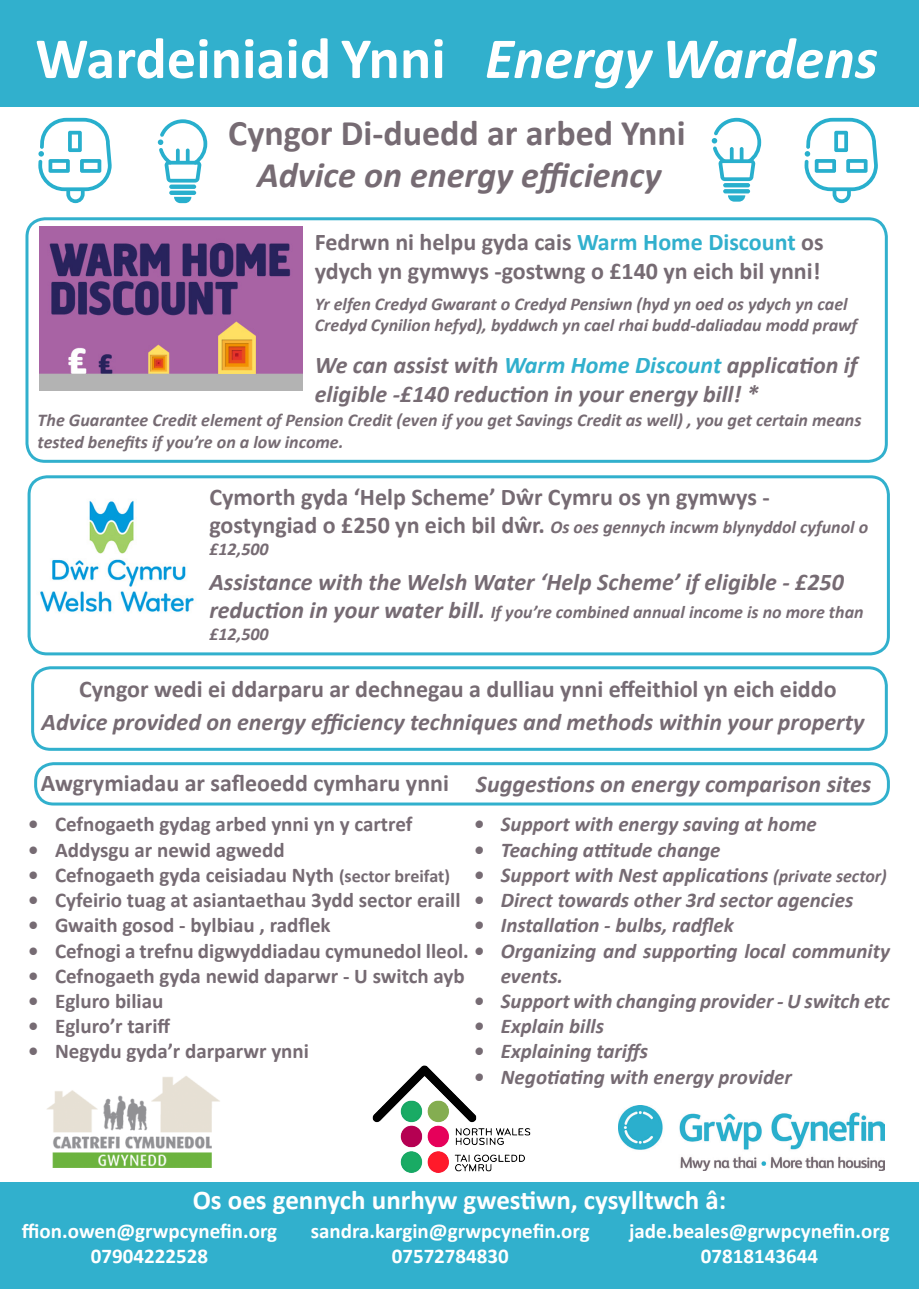
<style>
.page{position:relative;width:919px;height:1289px;background:#fff}
.page>*{position:absolute;margin:0;border:0;box-sizing:border-box;transform-origin:0 0}
.t1{font:700 58.5px "Calibri";color:#fff}
.t2{font:700 36px "Calibri";color:#766b73}
.t3{font:italic 700 36px "Calibri";color:#766b73}
.t4{font:700 27px "Calibri";color:#fff}
.t5{font:italic 700 24px/28.8px "Calibri";color:#766b73}
.t6{font:700 24px/28.8px "Calibri";color:#766b73}
.t7{font:700 21px "Calibri";color:#766b73}
.t8{font:italic 700 21px "Calibri";color:#766b73}
.t9{font:700 21px "Calibri";color:#fff}
.t10{font:italic 700 18px/21.6px "Calibri";color:#766b73}
.s1{font-style:italic}
.s2{color:#31b0cd}
.s3{font-style:normal;font-size:24px}
.s4{font-size:24px}
.s5{font-size:18px}
</style>
<div class="page">
<div style="left:0;top:1182px;width:918px;height:106px;background:#31b0cd"></div>
<div style="left:0;top:0;width:918px;height:106px;background:#31b0cd"></div>
<img style="left:618px;top:1105px;width:266px;height:65px">
<img style="left:47px;top:1076px;width:173px;height:92px">
<img style="left:372px;top:1065px;width:159px;height:107px">
<div style="left:25px;top:217px;width:862px;height:246px;border:3px solid #31b0cd;border-radius:18px"></div>
<img style="left:40px;top:227px;width:262px;height:163px">
<div style="left:31px;top:666px;width:856px;height:84px;border:3px solid #31b0cd;border-radius:18px"></div>
<div style="left:34px;top:762px;width:855px;height:43px;border:3px solid #31b0cd;border-radius:18px"></div>
<svg style="left:804px;top:118px;width:73px;height:85px"></svg>
<svg style="left:711px;top:118px;width:50px;height:63px"></svg>
<svg style="left:739px;top:147px;width:4px;height:15px"></svg>
<svg style="left:729px;top:147px;width:4px;height:15px"></svg>
<hr style="left:723px;top:183px;width:27px;height:4px;background:#28afcd;border-radius:2px">
<svg style="left:723px;top:189px;width:27px;height:4px"></svg>
<svg style="left:728px;top:195px;width:17px;height:7px"></svg>
<svg style="left:38px;top:118px;width:74px;height:85px"></svg>
<svg style="left:158px;top:119px;width:49px;height:63px"></svg>
<hr style="left:186px;top:148px;width:3px;height:16px;background:#28afcd;border-radius:2px">
<svg style="left:176px;top:148px;width:4px;height:16px"></svg>
<div style="left:169px;top:184px;width:27px;height:5px;background:#28afcd;border-radius:2px"></div>
<hr style="left:169px;top:191px;width:27px;height:4px;background:#28afcd;border-radius:2px">
<svg style="left:174px;top:197px;width:17px;height:6px"></svg>
<img style="left:40px;top:500px;width:154px;height:112px">
<div style="left:28px;top:475px;width:861px;height:180px;border:3px solid #31b0cd;border-radius:18px"></div>
<p class="t1" style="left:35px;top:21px;width:843px">Wardeiniaid Ynni <span class="s1">Energy Wardens</span></p>
<p class="t2" style="left:228px;top:110px;width:459px">Cyngor Di-duedd ar arbed Ynni</p>
<p class="t3" style="left:257px;top:152px;width:406px">Advice on energy efficiency</p>
<p class="t6" style="left:315px;top:228px;width:510px">Fedrwn ni helpu gyda cais <span class="s2">Warm Home Discount</span> os ydych yn gymwys -gostwng o £140 yn eich bil ynni!</p>
<p class="t10" style="left:315px;top:293px;width:544px">Yr elfen Credyd Gwarant o Credyd Pensiwn (hyd yn oed os ydych yn cael<br>Credyd Cynilion hefyd), byddwch yn cael rhai budd-daliadau modd prawf</p>
<p class="t5" style="left:315px;top:351px;width:544px">We can assist with <span class="s2">Warm Home Discount</span> application if eligible -£140 reduction in your energy bill! *</p>
<p class="t10" style="left:38px;top:409px;width:825px">The Guarantee Credit element of Pension Credit (even if you get Savings Credit as well) , you get certain means tested benefits if you’re on a low income.</p>
<p class="t6" style="left:209px;top:482px;width:562px">Cymorth gyda ‘Help Scheme’ Dŵr Cymru os yn gymwys -</p>
<p class="t10" style="left:209px;top:516px;width:660px"><span class="s3">gostyngiad o £250 yn eich bil dŵr.</span> Os oes gennych incwm blynyddol cyfunol o £12,500</p>
<p class="t5" style="left:209px;top:567px;width:636px">Assistance with the Welsh Water ‘Help Scheme’ if eligible - £250</p>
<p class="t10" style="left:209px;top:601px;width:655px"><span class="s4">reduction in your water bill.</span> If you’re combined annual income is no more than £12,500</p>
<p class="t6" style="left:79px;top:674px;width:759px">Cyngor wedi ei ddarparu ar dechnegau a dulliau ynni effeithiol yn eich eiddo</p>
<p class="t5" style="left:42px;top:707px;width:824px">Advice provided on energy efficiency techniques and methods within your property</p>
<p class="t6" style="left:41px;top:769px;width:410px">Awgrymiadau ar safleoedd cymharu ynni</p>
<p class="t5" style="left:476px;top:770px;width:397px">Suggestions on energy comparison sites</p>
<p class="t7" style="left:28px;top:811px;width:386px">• Cefnogaeth gydag arbed ynni yn y cartref</p>
<p class="t7" style="left:28px;top:836px;width:258px">• Addysgu ar newid agwedd</p>
<p class="t7" style="left:28px;top:861px;width:423px">• Cefnogaeth gyda ceisiadau Nyth <span class="s5">(sector breifat)</span></p>
<p class="t7" style="left:28px;top:886px;width:434px">• Cyfeirio tuag at asiantaethau 3ydd sector eraill</p>
<p class="t7" style="left:28px;top:911px;width:304px">• Gwaith gosod - bylbiau , radflek</p>
<p class="t7" style="left:28px;top:937px;width:863px">• Cefnogi a trefnu digwyddiadau cymunedol lleol. <span class="s1">• Organizing and supporting local community</span></p>
<p class="t7" style="left:28px;top:962px;width:438px">• Cefnogaeth gyda newid daparwr - U switch ayb</p>
<p class="t7" style="left:28px;top:987px;width:137px">• Egluro biliau</p>
<p class="t7" style="left:28px;top:1012px;width:144px">• Egluro’r tariff</p>
<p class="t7" style="left:28px;top:1037px;width:282px">• Negydu gyda’r darparwr ynni</p>
<p class="t8" style="left:474px;top:811px;width:344px">• Support with energy saving at home</p>
<p class="t8" style="left:474px;top:836px;width:248px">• Teaching attitude change</p>
<p class="t8" style="left:474px;top:861px;width:414px">• Support with Nest applications <span class="s5">(private sector)</span></p>
<p class="t8" style="left:474px;top:886px;width:381px">• Direct towards other 3rd sector agencies</p>
<p class="t8" style="left:474px;top:912px;width:261px">• Installation - bulbs, radflek</p>
<p class="t8" style="left:501px;top:962px;width:64px">events.</p>
<p class="t8" style="left:474px;top:987px;width:417px">• Support with changing provider - U switch etc</p>
<p class="t8" style="left:474px;top:1012px;width:132px">• Explain bills</p>
<p class="t8" style="left:474px;top:1038px;width:176px">• Explaining tariffs</p>
<p class="t8" style="left:474px;top:1063px;width:319px">• Negotiating with energy provider</p>
<p class="t4" style="left:193px;top:1182px;width:535px">Os oes gennych unrhyw gwestiwn, cysylltwch â:</p>
<p class="t9" style="left:22px;top:1217px;width:257px">ffion.owen@grwpcynefin.org</p>
<p class="t9" style="left:91px;top:1242px;width:119px">07904222528</p>
<p class="t9" style="left:311px;top:1217px;width:280px">sandra.kargin@grwpcynefin.org</p>
<p class="t9" style="left:391px;top:1242px;width:119px">07572784830</p>
<p class="t9" style="left:629px;top:1217px;width:262px">jade.beales@grwpcynefin.org</p>
<p class="t9" style="left:700px;top:1242px;width:119px">07818143644</p>
</div>
